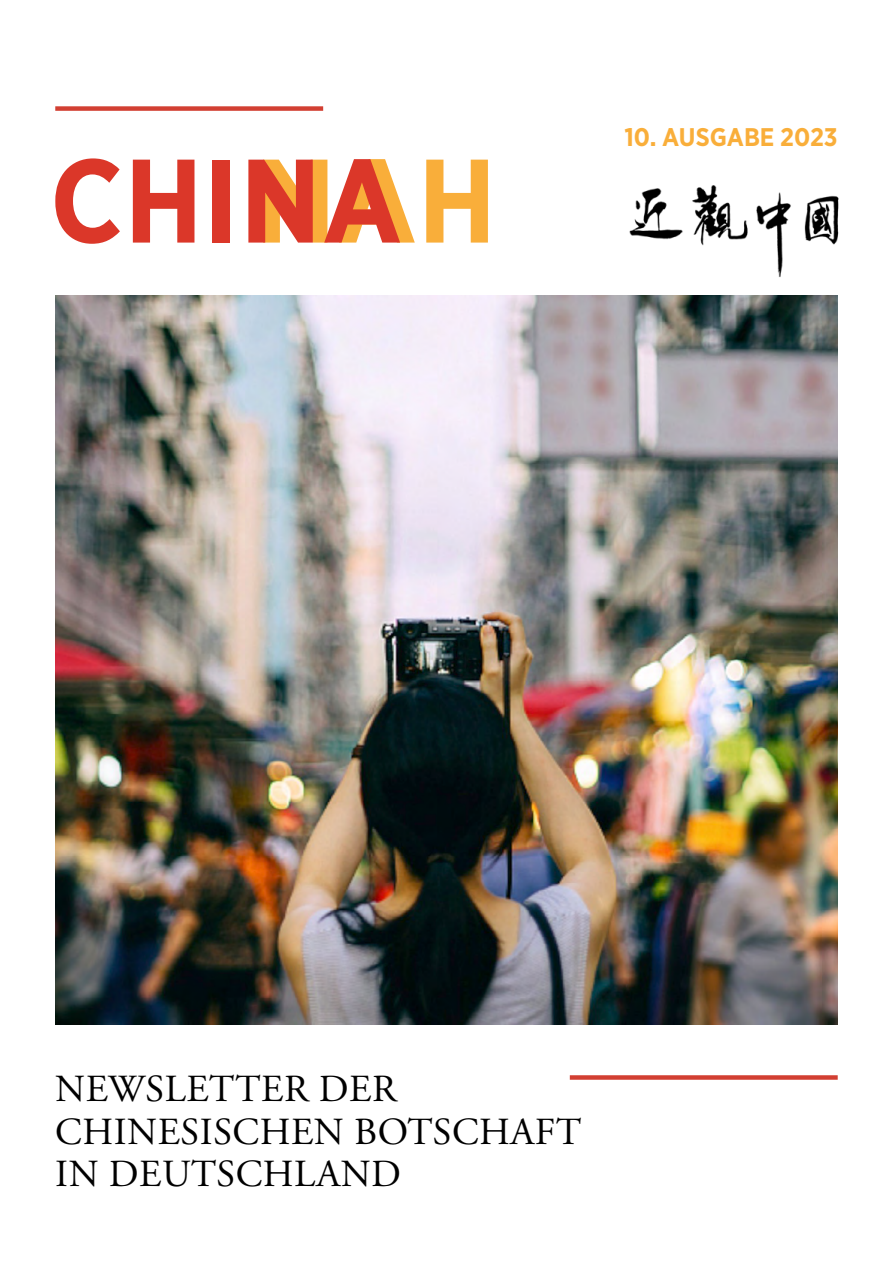
<style>
.page{position:relative;width:893px;height:1263px;background:#fff}
.page>*{position:absolute;margin:0;border:0;box-sizing:border-box;transform-origin:0 0}
.t1{font:700 118.5px "Gotham Narrow";letter-spacing:.01em;color:#db3729}
.t2{font:38.25px/42.8px "Adobe Garamond Pro";letter-spacing:.015em;color:#000}
.t3{font:700 25.5px "Gotham Narrow";color:#f9ae3a}
.s1{color:#f9ae3a}
</style>
<div class="page">
<div style="left:55px;top:106px;width:268px;height:5px;background:#d23f32"></div>
<div style="left:570px;top:1075px;width:268px;height:5px;background:#d23f32"></div>
<img style="left:629px;top:185px;width:210px;height:92px">
<img style="left:55px;top:295px;width:783px;height:729px">
<h1 class="t1" style="left:50px;top:125px;width:448px">CHINA<span class="s1">NAH</span></h1>
<p class="t3" style="left:624px;top:120px;width:215px">10. AUSGABE 2023</p>
<p class="t2" style="left:55px;top:1069px;width:528px">NEWSLETTER DER<br>CHINESISCHEN BOTSCHAFT<br>IN DEUTSCHLAND</p>
</div>
